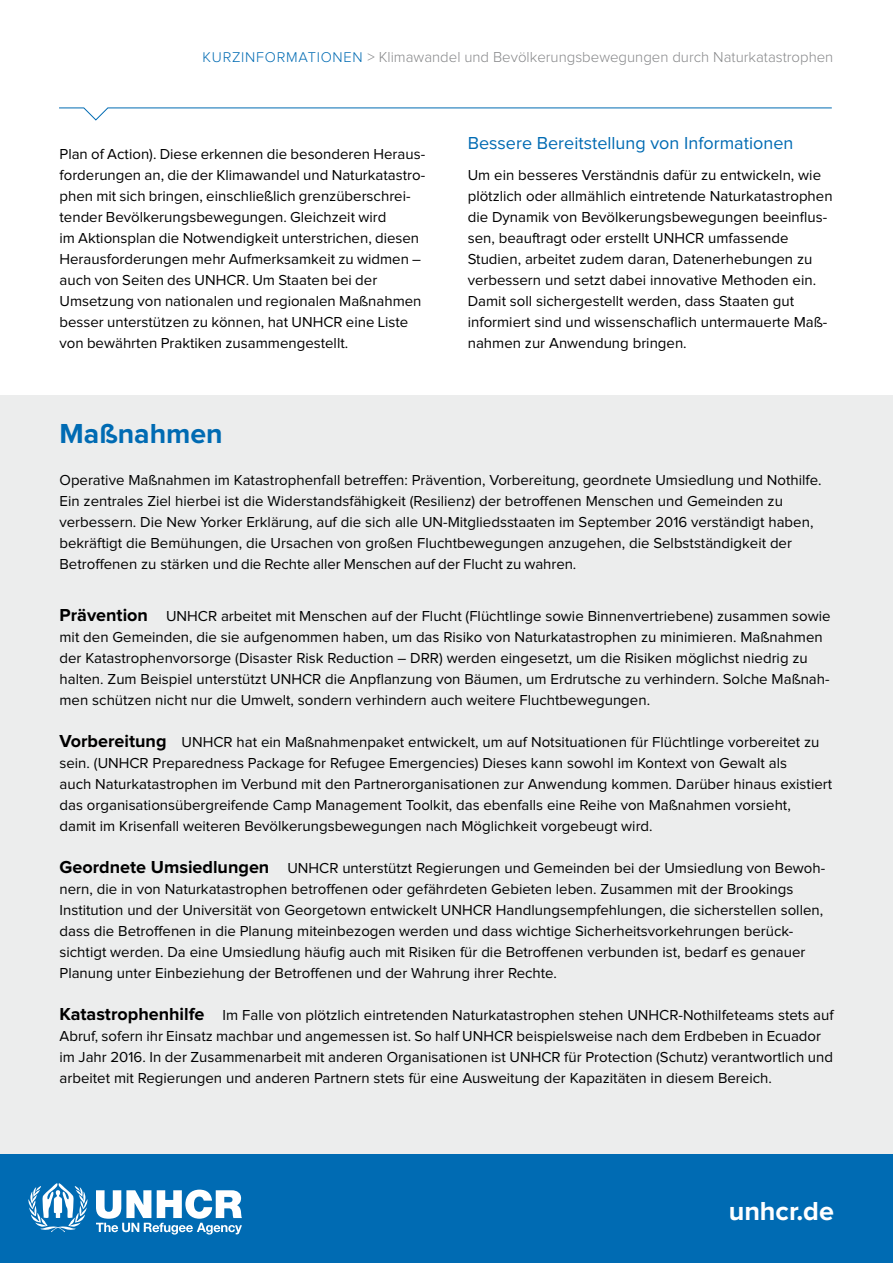
<style>
.page{position:relative;width:893px;height:1263px;background:#fff}
.page>*{position:absolute;margin:0;border:0;box-sizing:border-box;transform-origin:0 0}
.t1{font:700 28.5px "Proxima Nova";color:#006bb3}
.t2{font:700 27px "Proxima Nova";color:#fff}
.t3{font:18px "Proxima Nova";color:#006bb3}
.t4{font:15px/21px "Proxima Nova";color:#000}
.t5{font:300 15px "Proxima Nova";color:#87888a}
.s1{font-size:14.7px;color:#006bb3}
.s2{font-weight:700;font-size:18px}
</style>
<div class="page">
<div style="left:0;top:395px;width:893px;height:801px;background:#eceded"></div>
<svg style="left:59px;top:107px;width:773px;height:14px"></svg>
<div style="left:0;top:1154px;width:893px;height:109px;background:#006bb3"></div>
<svg style="left:28px;top:1183px;width:60px;height:49px"></svg>
<svg style="left:96px;top:1189px;width:146px;height:45px"></svg>
<p class="t5" style="left:203px;top:50px;width:632px"><span class="s1">KURZINFORMATIONEN</span> &gt; Klimawandel und Bevölkerungsbewegungen durch Naturkatastrophen</p>
<p class="t4" style="left:60px;top:144px;width:367px">Plan of Action). Diese erkennen die besonderen Heraus&shy;forderungen an, die der Klimawandel und Naturkatastro&shy;phen mit sich bringen, einschließlich grenzüberschrei&shy;tender Bevölkerungsbewegungen. Gleichzeit wird<br>im Aktionsplan die Notwendigkeit unterstrichen, diesen Herausforderungen mehr Aufmerksamkeit zu widmen – auch von Seiten des UNHCR. Um Staaten bei der Umsetzung von nationalen und regionalen Maßnahmen besser unterstützen zu können, hat UNHCR eine Liste von bewährten Praktiken zusammengestellt.</p>
<p class="t3" style="left:468px;top:135px;width:327px">Bessere Bereitstellung von Informationen</p>
<p class="t4" style="left:468px;top:165px;width:366px">Um ein besseres Verständnis dafür zu entwickeln, wie plötzlich oder allmählich eintretende Naturkatastrophen die Dynamik von Bevölkerungsbewegungen beeinflus&shy;sen, beauftragt oder erstellt UNHCR umfassende Studien, arbeitet zudem daran, Datenerhebungen zu verbessern und setzt dabei innovative Methoden ein.<br>Damit soll sichergestellt werden, dass Staaten gut informiert sind und wissenschaflich untermauerte Maß&shy;nahmen zur Anwendung bringen.</p>
<h1 class="t1" style="left:60px;top:420px;width:165px">Maßnahmen</h1>
<p class="t4" style="left:60px;top:470px;width:764px">Operative Maßnahmen im Katastrophenfall betreffen: Prävention, Vorbereitung, geordnete Umsiedlung und Nothilfe.<br>Ein zentrales Ziel hierbei ist die Widerstandsfähigkeit (Resilienz) der betroffenen Menschen und Gemeinden zu verbessern. Die New Yorker Erklärung, auf die sich alle UN-Mitgliedsstaaten im September 2016 verständigt haben, bekräftigt die Bemühungen, die Ursachen von großen Fluchtbewegungen anzugehen, die Selbstständigkeit der Betroffenen zu stärken und die Rechte aller Menschen auf der Flucht zu wahren.</p>
<p class="t4" style="left:60px;top:606px;width:772px"><span class="s2">Prävention</span> UNHCR arbeitet mit Menschen auf der Flucht (Flüchtlinge sowie Binnenvertriebene) zusammen sowie mit den Gemeinden, die sie aufgenommen haben, um das Risiko von Naturkatastrophen zu minimieren. Maßnahmen der Katastrophenvorsorge (Disaster Risk Reduction – DRR) werden eingesetzt, um die Risiken möglichst niedrig zu halten. Zum Beispiel unterstützt UNHCR die Anpflanzung von Bäumen, um Erdrutsche zu verhindern. Solche Maßnah&shy;men schützen nicht nur die Umwelt, sondern verhindern auch weitere Fluchtbewegungen.</p>
<p class="t4" style="left:60px;top:732px;width:774px"><span class="s2">Vorbereitung</span> UNHCR hat ein Maßnahmenpaket entwickelt, um auf Notsituationen für Flüchtlinge vorbereitet zu sein. (UNHCR Preparedness Package for Refugee Emergencies) Dieses kann sowohl im Kontext von Gewalt als<br>auch Naturkatastrophen im Verbund mit den Partnerorganisationen zur Anwendung kommen. Darüber hinaus existiert das organisationsübergreifende Camp Management Toolkit, das ebenfalls eine Reihe von Maßnahmen vorsieht,<br>damit im Krisenfall weiteren Bevölkerungsbewegungen nach Möglichkeit vorgebeugt wird.</p>
<p class="t4" style="left:60px;top:858px;width:767px"><span class="s2">Geordnete Umsiedlungen</span> UNHCR unterstützt Regierungen und Gemeinden bei der Umsiedlung von Bewoh&shy;nern, die in von Naturkatastrophen betroffenen oder gefährdeten Gebieten leben. Zusammen mit der Brookings Institution und der Universität von Georgetown entwickelt UNHCR Handlungsempfehlungen, die sicherstellen sollen, dass die Betroffenen in die Planung miteinbezogen werden und dass wichtige Sicherheitsvorkehrungen berück&shy;sichtigt werden. Da eine Umsiedlung häufig auch mit Risiken für die Betroffenen verbunden ist, bedarf es genauer Planung unter Einbeziehung der Betroffenen und der Wahrung ihrer Rechte.</p>
<p class="t4" style="left:60px;top:1005px;width:776px"><span class="s2">Katastrophenhilfe</span> Im Falle von plötzlich eintretenden Naturkatastrophen stehen UNHCR-Nothilfeteams stets auf Abruf, sofern ihr Einsatz machbar und angemessen ist. So half UNHCR beispielsweise nach dem Erdbeben in Ecuador im Jahr 2016. In der Zusammenarbeit mit anderen Organisationen ist UNHCR für Protection (Schutz) verantwortlich und arbeitet mit Regierungen und anderen Partnern stets für eine Ausweitung der Kapazitäten in diesem Bereich.</p>
<h2 class="t2" style="left:729px;top:1199px;width:107px">unhcr.de</h2>
</div>
